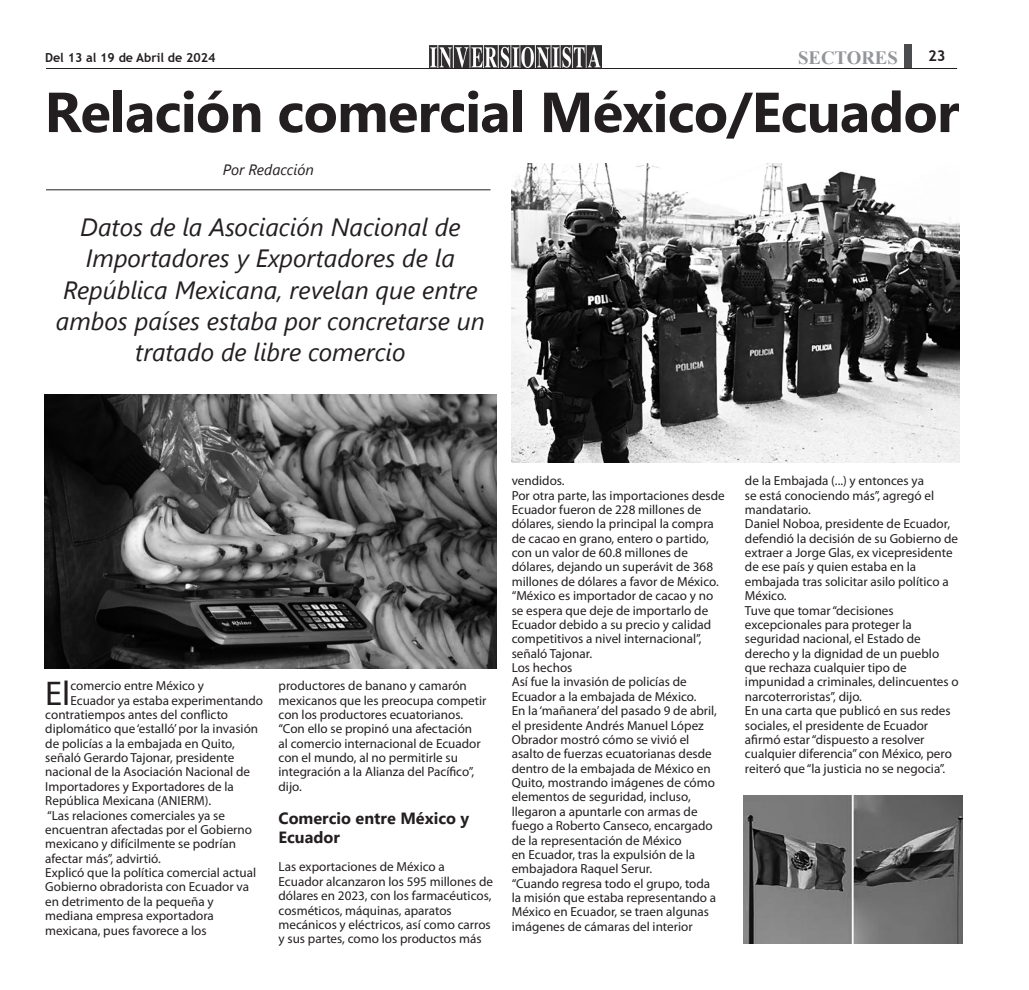
<style>
.page{position:relative;width:1029px;height:990px;background:#fff}
.page>*{position:absolute;margin:0;border:0;box-sizing:border-box;transform-origin:0 0}
.t1{font:700 56.25px "Segoe UI";letter-spacing:-.015em;color:#231f20}
.t2{font:34.5px "Myriad Pro";color:#231f20}
.t3{font:italic 25px/31.2px "Segoe UI";color:#231f20;text-align:center}
.t4{font:700 18.75px "Times New Roman";color:#939598}
.t5{font:700 16.25px/18.8px "Segoe UI";color:#231f20}
.t6{font:italic 15px "Segoe UI";color:#231f20}
.t7{font:700 15px "Trebuchet MS";color:#231f20}
.t8{font:13.12px/14.4px "Myriad Pro";color:#231f20}
.t9{font:700 12.5px "Trebuchet MS";color:#231f20}
</style>
<div class="page">
<div style="left:904px;top:44px;width:7px;height:24px;background:#4b4c4d"></div>
<img style="left:429px;top:46px;width:172px;height:22px">
<hr style="left:46px;top:68px;width:910px;height:1px;background:#231f20">
<hr style="left:46px;top:190px;width:444px;height:1px;background:#231f20">
<img style="left:743px;top:796px;width:219px;height:148px">
<img style="left:45px;top:394px;width:451px;height:274px">
<img style="left:511px;top:164px;width:448px;height:298px">
<p class="t9" style="left:45px;top:49px;width:172px">Del 13 al 19 de Abril de 2024</p>
<h3 class="t4" style="left:797px;top:44px;width:101px">SECTORES</h3>
<p class="t7" style="left:927px;top:47px;width:19px">23</p>
<p class="t1" style="left:44px;top:59px;width:916px">Relación comercial México/Ecuador</p>
<p class="t6" style="left:223px;top:155px;width:93px">Por Redacción</p>
<p class="t3" style="left:56px;top:207px;width:430px">Datos de la Asociación Nacional de Importadores y Exportadores de la República Mexicana, revelan que entre ambos países estaba por concretarse un tratado de libre comercio</p>
<p class="t2" style="left:45px;top:672px;width:27px">El</p>
<p class="t8" style="left:70px;top:678px;width:135px">comercio entre México y</p>
<p class="t8" style="left:70px;top:693px;width:194px">Ecuador ya estaba experimentando</p>
<p class="t8" style="left:45px;top:707px;width:184px">contratiempos antes del conflicto</p>
<p class="t8" style="left:45px;top:721px;width:214px">diplomático que ‘estalló’ por la invasión</p>
<p class="t8" style="left:45px;top:736px;width:191px">de policías a la embajada en Quito,</p>
<p class="t8" style="left:45px;top:750px;width:190px">señaló Gerardo Tajonar, presidente</p>
<p class="t8" style="left:45px;top:765px;width:206px">nacional de la Asociación Nacional de</p>
<p class="t8" style="left:45px;top:779px;width:190px">Importadores y Exportadores de la</p>
<p class="t8" style="left:45px;top:793px;width:167px">República Mexicana (ANIERM).</p>
<p class="t8" style="left:45px;top:808px;width:208px">“Las relaciones comerciales ya se encuentran afectadas por el Gobierno mexicano y difícilmente se podrían afectar más”, advirtió.</p>
<p class="t8" style="left:45px;top:865px;width:212px">Explicó que la política comercial actual Gobierno obradorista con Ecuador va en detrimento de la pequeña y mediana empresa exportadora mexicana, pues favorece a los</p>
<p class="t8" style="left:278px;top:678px;width:209px">productores de banano y camarón mexicanos que les preocupa competir con los productores ecuatorianos.</p>
<p class="t8" style="left:278px;top:721px;width:204px">“Con ello se propinó una afectación al comercio internacional de Ecuador con el mundo, al no permitirle su integración a la Alianza del Pacífico”, dijo.</p>
<p class="t5" style="left:278px;top:807px;width:192px">Comercio entre México y<br>Ecuador</p>
<p class="t8" style="left:278px;top:860px;width:216px">Las exportaciones de México a<br>Ecuador alcanzaron los 595 millones de dólares en 2023, con los farmacéuticos, cosméticos, máquinas, aparatos mecánicos y eléctricos, así como carros y sus partes, como los productos más</p>
<p class="t8" style="left:511px;top:473px;width:54px">vendidos.</p>
<p class="t8" style="left:511px;top:488px;width:214px">Por otra parte, las importaciones desde Ecuador fueron de 228 millones de dólares, siendo la principal la compra de cacao en grano, entero o partido, con un valor de 60.8 millones de dólares, dejando un superávit de 368 millones de dólares a favor de México.</p>
<p class="t8" style="left:511px;top:588px;width:203px">“México es importador de cacao y no se espera que deje de importarlo de<br>Ecuador debido a su precio y calidad competitivos a nivel internacional”, señaló Tajonar.</p>
<p class="t8" style="left:511px;top:660px;width:62px">Los hechos</p>
<p class="t8" style="left:511px;top:675px;width:186px">Así fue la invasión de policías de<br>Ecuador a la embajada de México.</p>
<p class="t8" style="left:511px;top:703px;width:207px">En la ‘mañanera’ del pasado 9 de abril, el presidente Andrés Manuel López Obrador mostró cómo se vivió el asalto de fuerzas ecuatorianas desde dentro de la embajada de México en Quito, mostrando imágenes de cómo elementos de seguridad, incluso, llegaron a apuntarle con armas de fuego a Roberto Canseco, encargado de la representación de México<br>en Ecuador, tras la expulsión de la embajadora Raquel Serur.</p>
<p class="t8" style="left:511px;top:876px;width:206px">“Cuando regresa todo el grupo, toda la misión que estaba representando a México en Ecuador, se traen algunas imágenes de cámaras del interior</p>
<p class="t8" style="left:744px;top:473px;width:191px">de la Embajada (...) y entonces ya se está conociendo más”, agregó el mandatario.</p>
<p class="t8" style="left:744px;top:516px;width:215px">Daniel Noboa, presidente de Ecuador, defendió la decisión de su Gobierno de extraer a Jorge Glas, ex vicepresidente de ese país y quien estaba en la embajada tras solicitar asilo político a<br>México.</p>
<p class="t8" style="left:744px;top:603px;width:215px">Tuve que tomar “decisiones excepcionales para proteger la seguridad nacional, el Estado de derecho y la dignidad de un pueblo que rechaza cualquier tipo de impunidad a criminales, delincuentes o narcoterroristas”, dijo.</p>
<p class="t8" style="left:744px;top:703px;width:208px">En una carta que publicó en sus redes sociales, el presidente de Ecuador afirmó estar “dispuesto a resolver cualquier diferencia” con México, pero reiteró que “la justicia no se negocia”.</p>
</div>
